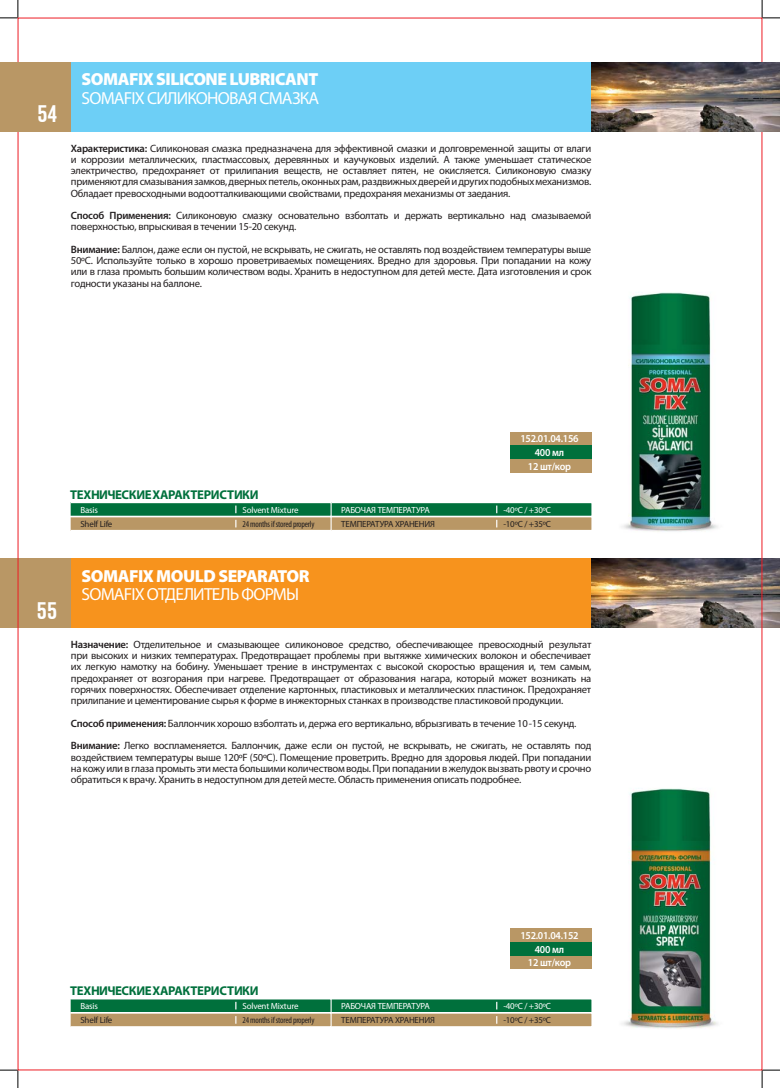
<style>
.page{position:relative;width:780px;height:1088px;background:#fff}
.page>*{position:absolute;margin:0;border:0;box-sizing:border-box;transform-origin:0 0}
.t1{font:700 condensed 25px "Nimbus Sans";color:#fff}
.t2{font:17.5px "Myriad Pro";letter-spacing:-.045em;color:#fff}
.t3{font:900 17.5px "Myriad Pro";letter-spacing:-.03em;color:#fff}
.t4{font:700 12.75px "Myriad Pro";letter-spacing:-.03em;color:#00703c}
.t5{font:10.62px/11.2px "Myriad Pro";letter-spacing:-.025em;color:#231f20;text-align:justify}
.t6{font:600 10.62px "Myriad Pro";letter-spacing:-.025em;color:#fff;scale:.95 1}
.t7{font:9px "Myriad Pro";letter-spacing:-.02em;color:#fff}
.t8{font:9px "Myriad Pro";letter-spacing:-.02em;color:#231f20}
.t9{font:condensed 9px "Myriad Pro";letter-spacing:-.02em;color:#231f20}
.s1{font-weight:600}
</style>
<div class="page">
<div style="left:510px;top:928px;width:81px;height:14px;background:#b99765"></div>
<div style="left:510px;top:955px;width:81px;height:14px;background:#b99765"></div>
<div style="left:510px;top:942px;width:81px;height:13px;background:#00703c"></div>
<img style="left:622px;top:788px;width:96px;height:241px">
<div style="left:0;top:558px;width:567px;height:70px;background:#b99765"></div>
<div style="left:71px;top:558px;width:547px;height:70px;background:#f7931d"></div>
<img style="left:591px;top:558px;width:189px;height:70px">
<div style="left:71px;top:999px;width:260px;height:13px;background:#00703c"></div>
<div style="left:70px;top:998px;width:261px;height:15px;border:1px solid #fff"></div>
<div style="left:71px;top:1013px;width:260px;height:14px;background:#b99765"></div>
<div style="left:70px;top:1012px;width:261px;height:15px;border:1px solid #fff"></div>
<div style="left:331px;top:999px;width:260px;height:13px;background:#00703c"></div>
<div style="left:331px;top:998px;width:261px;height:15px;border:1px solid #fff"></div>
<div style="left:331px;top:1013px;width:260px;height:14px;background:#b99765"></div>
<div style="left:331px;top:1012px;width:261px;height:15px;border:1px solid #fff"></div>
<svg style="left:0;top:1070px;width:19px;height:18px"></svg>
<svg style="left:0;top:0;width:19px;height:19px"></svg>
<svg style="left:761px;top:0;width:19px;height:19px"></svg>
<svg style="left:761px;top:1070px;width:19px;height:18px"></svg>
<img style="left:622px;top:292px;width:96px;height:240px">
<div style="left:0;top:62px;width:567px;height:69px;background:#b99765"></div>
<div style="left:71px;top:62px;width:547px;height:69px;background:#6dcff6"></div>
<img style="left:591px;top:62px;width:189px;height:69px">
<div style="left:71px;top:502px;width:260px;height:14px;background:#00703c"></div>
<div style="left:70px;top:502px;width:261px;height:15px;border:1px solid #fff"></div>
<div style="left:71px;top:517px;width:260px;height:13px;background:#b99765"></div>
<div style="left:70px;top:516px;width:261px;height:15px;border:1px solid #fff"></div>
<div style="left:331px;top:502px;width:260px;height:14px;background:#00703c"></div>
<div style="left:331px;top:502px;width:261px;height:15px;border:1px solid #fff"></div>
<div style="left:331px;top:517px;width:260px;height:13px;background:#b99765"></div>
<div style="left:331px;top:516px;width:261px;height:15px;border:1px solid #fff"></div>
<div style="left:510px;top:432px;width:81px;height:13px;background:#b99765"></div>
<div style="left:510px;top:459px;width:81px;height:14px;background:#b99765"></div>
<div style="left:510px;top:445px;width:81px;height:14px;background:#00703c"></div>
<h1 class="t1" style="left:37px;top:100px;width:21px">54</h1>
<h2 class="t3" style="left:81px;top:69px;width:238px">SOMAFIX SILICONE LUBRICANT</h2>
<h2 class="t2" style="left:81px;top:92px;width:239px">SOMAFIX СИЛИКОНОВАЯ СМАЗКА</h2>
<p class="t5" style="left:71px;top:144px;width:522px"><span class="s1">Характеристикa:</span> Силиконовая смазка предназначена для эффективной смазки и долговременной защиты от влаги и коррозии металлических, пластмассовых, деревянных и каучуковых изделий. А также уменьшает статическое электричество, предохраняет от прилипания веществ, не оставляет пятен, не окисляется. Силиконовую смазку применяют для смазывания замков, дверных петель, оконных рам, раздвижных дверей и других подобных механизмов.<br>Обладает превосходными водоотталкивающими свойствами, предохраняя механизмы от заедания.</p>
<p class="t5" style="left:71px;top:211px;width:522px"><span class="s1">Способ Применения:</span> Силиконовую смазку основательно взболтать и держать вертикально над смазываемой поверхностью, впрыскивая в течении 15-20 секунд.</p>
<p class="t5" style="left:71px;top:245px;width:522px"><span class="s1">Внимание:</span> Баллон, даже если он пустой, не вскрывать, не сжигать, не оставлять под воздействием температуры выше 50ºC. Используйте только в хорошо проветриваемых помещениях. Вредно для здоровья. При попадании на кожу или в глаза промыть большим количеством воды. Хранить в недоступном для детей месте. Дата изготовления и срок годности указаны на баллоне.</p>
<p class="t4" style="left:70px;top:487px;width:190px">ТЕХНИЧЕСКИЕ ХАРАКТЕРИСТИКИ</p>
<p class="t7" style="left:80px;top:506px;width:19px">Basis</p>
<p class="t8" style="left:80px;top:521px;width:33px">Shelf Life</p>
<p class="t7" style="left:242px;top:506px;width:58px">Solvent Mixture</p>
<p class="t9" style="left:242px;top:519px;width:74px">24 months if stored properly</p>
<p class="t7" style="left:341px;top:506px;width:90px">РАБОЧАЯ ТЕМПЕРАТУРА</p>
<p class="t8" style="left:341px;top:521px;width:95px">ТЕМПЕРАТУРА ХРАНЕНИЯ</p>
<p class="t6" style="left:520px;top:435px;width:63px">152.01.04.156</p>
<p class="t6" style="left:528px;top:462px;width:47px">12 шт/кор</p>
<p class="t6" style="left:534px;top:449px;width:32px">400 мл</p>
<p class="t7" style="left:503px;top:506px;width:49px">-40ºC / +30ºC</p>
<p class="t8" style="left:503px;top:521px;width:49px">-10ºC / +35ºC</p>
<h1 class="t1" style="left:37px;top:596px;width:22px">55</h1>
<h2 class="t3" style="left:81px;top:565px;width:229px">SOMAFIX MOULD SEPARATOR</h2>
<h2 class="t2" style="left:81px;top:588px;width:219px">SOMAFIX ОТДЕЛИТЕЛЬ ФОРМЫ</h2>
<p class="t5" style="left:71px;top:640px;width:522px"><span class="s1">Назначение:</span> Отделительное и смазывающее силиконовое средство, обеспечивающее превосходный результат при высоких и низких температурах. Предотвращает проблемы при вытяжке химических волокон и обеспечивает их легкую намотку на бобину. Уменьшает трение в инструментах с высокой скоростью вращения и, тем самым, предохраняет от возгорания при нагреве. Предотвращает от образования нагара, который может возникать на горячих поверхностях. Обеспечивает отделение картонных, пластиковых и металлических пластинок. Предохраняет прилипание и цементирование сырья к форме в инжекторных станках в производстве пластиковой продукции.</p>
<p class="t5" style="left:71px;top:713px;width:522px;line-height:22.5px"><span class="s1">Способ применения:</span> Баллончик хорошо взболтать и, держа его вертикально, вбрызгивать в течение 10-15 секунд.<br><span class="s1">Внимание:</span> Легко воспламеняется. Баллончик, даже если он пустой, не вскрывать, не сжигать, не оставлять под</p>
<p class="t5" style="left:71px;top:752px;width:522px">воздействием температуры выше 120ºF (50ºC). Помещение проветрить. Вредно для здоровья людей. При попадании на кожу или в глаза промыть эти места большими количеством воды. При попадании в желудок вызвать рвоту и срочно обратиться к врачу. Хранить в недоступном для детей месте. Область применения описать подробнее.</p>
<p class="t4" style="left:70px;top:983px;width:190px">ТЕХНИЧЕСКИЕ ХАРАКТЕРИСТИКИ</p>
<p class="t7" style="left:80px;top:1002px;width:19px">Basis</p>
<p class="t8" style="left:80px;top:1017px;width:33px">Shelf Life</p>
<p class="t7" style="left:242px;top:1002px;width:58px">Solvent Mixture</p>
<p class="t9" style="left:242px;top:1015px;width:74px">24 months if stored properly</p>
<p class="t7" style="left:341px;top:1002px;width:90px">РАБОЧАЯ ТЕМПЕРАТУРА</p>
<p class="t8" style="left:341px;top:1017px;width:95px">ТЕМПЕРАТУРА ХРАНЕНИЯ</p>
<p class="t6" style="left:520px;top:931px;width:63px">152.01.04.152</p>
<p class="t6" style="left:528px;top:958px;width:47px">12 шт/кор</p>
<p class="t6" style="left:534px;top:945px;width:32px">400 мл</p>
<p class="t7" style="left:503px;top:1002px;width:49px">-40ºC / +30ºC</p>
<p class="t8" style="left:503px;top:1017px;width:49px">-10ºC / +35ºC</p>
</div>
